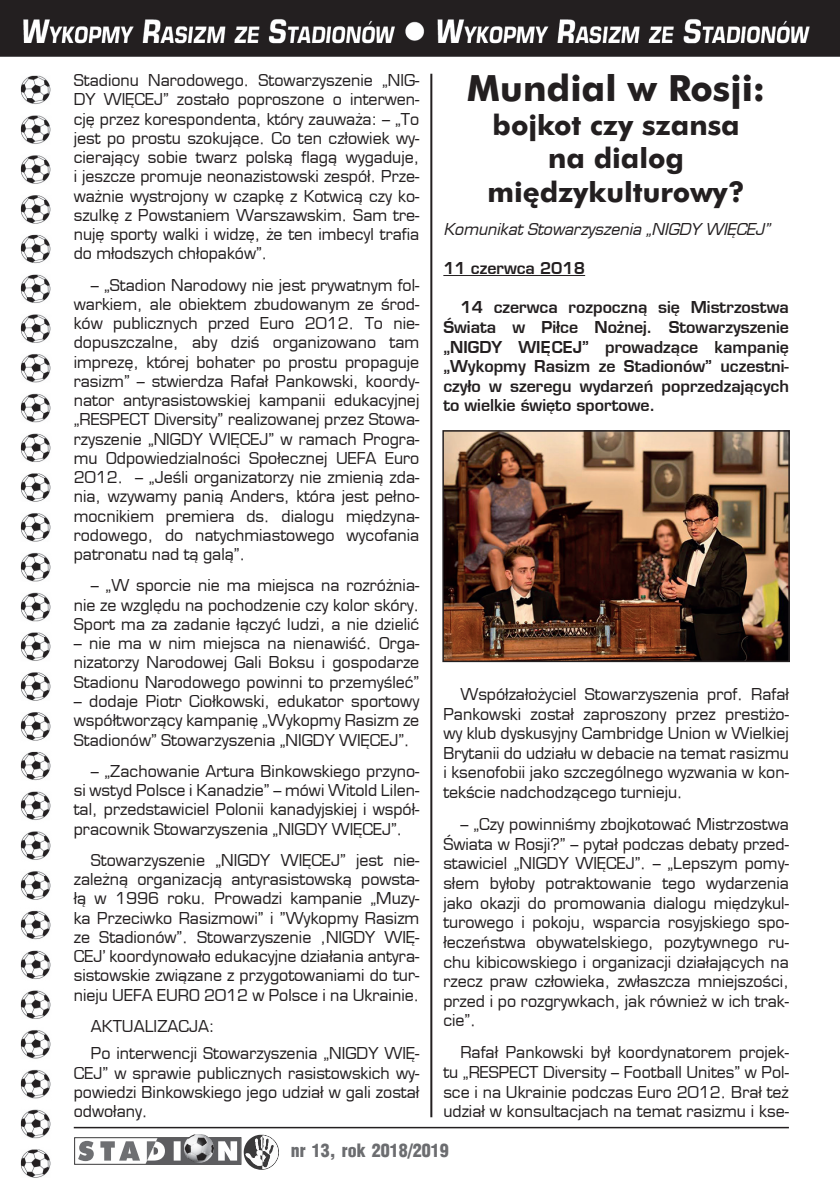
<style>
.page{position:relative;width:840px;height:1191px;background:#fff}
.page>*{position:absolute;margin:0;border:0;box-sizing:border-box;transform-origin:0 0}
.t1{font:700 36px "Futura EU";color:#231f20}
.t2{font:700 28px/33.6px "Futura EU";color:#231f20;text-align:center}
.t3{font:900 18px "Switzerland Cond";color:#6c6d70}
.t4{font:16px/19.2px "Euromode";color:#231f20;text-align:justify}
.t5{font:700 16px/19.6px "Euromode";color:#231f20;text-align:justify}
.t6{font:italic 16px "Euromode";color:#231f20}
</style>
<div class="page">
<img style="left:0;top:0;width:839px;height:57px">
<hr style="left:74px;top:1126px;width:714px;height:2px;background:#231f20">
<img style="left:20px;top:75px;width:31px;height:1102px">
<svg style="left:78px;top:1134px;width:201px;height:35px"></svg>
<img style="left:184px;top:1134px;width:29px;height:28px">
<hr style="left:443px;top:275px;width:142px;height:1px;background:#231f20">
<hr style="left:430px;top:74px;width:2px;height:1043px;background:#231f20">
<img style="left:445px;top:433px;width:341px;height:226px">
<div style="left:442px;top:430px;width:347px;height:232px;border:2px solid #231f20"></div>
<p class="t4" style="left:74px;top:71px;width:347px">Stadionu Narodowego. Stowarzyszenie „NIG-DY WIĘCEJ” zostało poproszone o interwen&shy;cję przez korespondenta, który zauważa: – „To jest po prostu szokujące. Co ten człowiek wy&shy;cierający sobie twarz polską flagą wygaduje, i jeszcze promuje neonazistowski zespół. Prze&shy;ważnie wystrojony w czapkę z Kotwicą czy ko&shy;szulkę z Powstaniem Warszawskim. Sam tre&shy;nuję sporty walki i widzę, że ten imbecyl trafia do młodszych chłopaków”.</p>
<p class="t4" style="left:74px;top:275px;width:347px;text-indent:17px">– „Stadion Narodowy nie jest prywatnym fol&shy;warkiem, ale obiektem zbudowanym ze środ&shy;ków publicznych przed Euro 2012. To nie&shy;dopuszczalne, aby dziś organizowano tam imprezę, której bohater po prostu propaguje rasizm” – stwierdza Rafał Pankowski, koordy&shy;nator antyrasistowskiej kampanii edukacyjnej „RESPECT Diversity” realizowanej przez Stowa&shy;rzyszenie „NIGDY WIĘCEJ” w ramach Progra&shy;mu Odpowiedzialności Społecznej UEFA Euro 2012. – „Jeśli organizatorzy nie zmienią zda&shy;nia, wzywamy panią Anders, która jest pełno&shy;mocnikiem premiera ds. dialogu międzyna&shy;rodowego, do natychmiastowego wycofania patronatu nad tą galą”.</p>
<p class="t4" style="left:74px;top:576px;width:347px;text-indent:17px">– „W sporcie nie ma miejsca na rozróżnia&shy;nie ze względu na pochodzenie czy kolor skóry.<br>Sport ma za zadanie łączyć ludzi, a nie dzielić</p>
<p class="t4" style="left:74px;top:634px;width:347px">– nie ma w nim miejsca na nienawiść. Orga&shy;nizatorzy Narodowej Gali Boksu i gospodarze Stadionu Narodowego powinni to przemyśleć”</p>
<p class="t4" style="left:74px;top:691px;width:347px">– dodaje Piotr Ciołkowski, edukator sportowy współtworzący kampanię „Wykopmy Rasizm ze Stadionów” Stowarzyszenia „NIGDY WIĘCEJ”.</p>
<p class="t4" style="left:74px;top:761px;width:347px;text-indent:17px">– „Zachowanie Artura Binkowskiego przyno&shy;si wstyd Polsce i Kanadzie” – mówi Witold Lilen&shy;tal, przedstawiciel Polonii kanadyjskiej i współ&shy;pracownik Stowarzyszenia „NIGDY WIĘCEJ”.</p>
<p class="t4" style="left:74px;top:850px;width:347px;text-indent:17px">Stowarzyszenie „NIGDY WIĘCEJ” jest nie&shy;zależną organizacją antyrasistowską powsta&shy;łą w 1996 roku. Prowadzi kampanie „Muzy&shy;ka Przeciwko Rasizmowi” i ”Wykopmy Rasizm ze Stadionów”. Stowarzyszenie ‚NIGDY WIĘ-CEJ’ koordynowało edukacyjne działania antyra&shy;sistowskie związane z przygotowaniami do tur&shy;nieju UEFA EURO 2012 w Polsce i na Ukrainie.</p>
<p class="t4" style="left:91px;top:1012px;width:330px;line-height:27.2px">AKTUALIZACJA:<br>Po interwencji Stowarzyszenia „NIGDY WIĘ-</p>
<p class="t4" style="left:74px;top:1063px;width:347px">CEJ” w sprawie publicznych rasistowskich wy&shy;powiedzi Binkowskiego jego udział w gali został odwołany.</p>
<h1 class="t1" style="left:466px;top:66px;width:299px">Mundial w Rosji:</h1>
<h2 class="t2" style="left:487px;top:109px;width:259px">bojkot czy szansa na dialog międzykulturowy?</h2>
<p class="t6" style="left:443px;top:219px;width:328px">Komunikat Stowarzyszenia „NIGDY WIĘCEJ”</p>
<p class="t5" style="left:443px;top:258px;width:143px">11 czerwca 2018</p>
<p class="t5" style="left:443px;top:298px;width:347px;text-indent:17px">14 czerwca rozpoczną się Mistrzostwa Świata w Piłce Nożnej. Stowarzyszenie „NIGDY WIĘCEJ” prowadzące kampanię „Wykopmy Rasizm ze Stadionów” uczestni&shy;czyło w szeregu wydarzeń poprzedzających to wielkie święto sportowe.</p>
<p class="t4" style="left:443px;top:684px;width:347px;text-indent:17px">Współzałożyciel Stowarzyszenia prof. Rafał Pankowski został zaproszony przez prestiżo&shy;wy klub dyskusyjny Cambridge Union w Wielkiej Brytanii do udziału w debacie na temat rasizmu i ksenofobii jako szczególnego wyzwania w kon&shy;tekście nadchodzącego turnieju.</p>
<p class="t4" style="left:443px;top:814px;width:347px;text-indent:17px">– „Czy powinniśmy zbojkotować Mistrzostwa Świata w Rosji?” – pytał podczas debaty przed&shy;stawiciel „NIGDY WIĘCEJ”. – „Lepszym pomy&shy;słem byłoby potraktowanie tego wydarzenia jako okazji do promowania dialogu międzykul&shy;turowego i pokoju, wsparcia rosyjskiego spo&shy;łeczeństwa obywatelskiego, pozytywnego ru&shy;chu kibicowskiego i organizacji działających na rzecz praw człowieka, zwłaszcza mniejszości, przed i po rozgrywkach, jak również w ich trak&shy;cie”.</p>
<p class="t4" style="left:443px;top:1042px;width:347px;text-indent:17px">Rafał Pankowski był koordynatorem projek&shy;tu „RESPECT Diversity – Football Unites” w Pol&shy;sce i na Ukrainie podczas Euro 2012. Brał też udział w konsultacjach na temat rasizmu i kse-</p>
<p class="t3" style="left:291px;top:1139px;width:159px">nr 13, rok 2018/2019</p>
</div>
